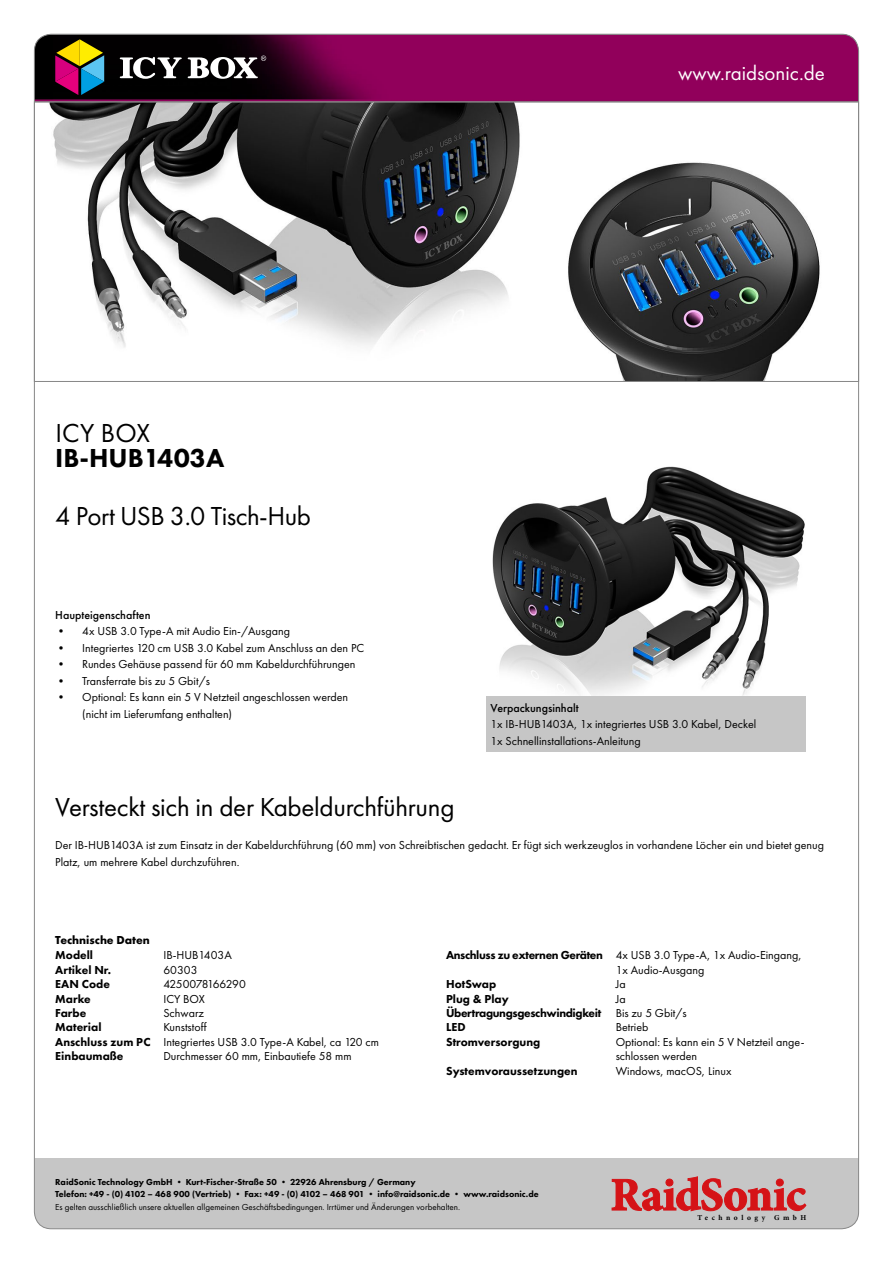
<style>
.page{position:relative;width:893px;height:1263px;background:#fff}
.page>*{position:absolute;margin:0;border:0;box-sizing:border-box;transform-origin:0 0}
.fließtext{font:27px "Futura PT";letter-spacing:-.01em;color:#000}
.Titel_icybox{font:27px "Futura PT";letter-spacing:-.02em;color:#000}
.Produktname{font:800 27px "Futura PT";color:#000}
.t1{font:21px "Futura PT";color:#fff}
.fließtext-2{font:12px/16.5px "Futura PT";color:#000}
.Technische_Daten_dün{font:12px/14.4px "Futura PT";color:#000}
.Technische_daten_fet{font:800 12px "Futura PT";color:#000}
.Technische_daten_fet-2{font:800 12px "Futura PT";letter-spacing:-.03em;color:#000}
.t2{font:500 12px "Futura PT";color:#000}
.t3{font:700 12px "Futura PT";color:#000}
.Technische_Daten_dün-2{font:12px "Futura PT";letter-spacing:-.035em;color:#000}
.Fuß{font:800 9px "Futura PT";color:#000}
.Fuß-2{font:9px "Futura PT";color:#000}
.t4{font:700 7.5px "Minion Pro";letter-spacing:.47em;color:#000}
</style>
<div class="page">
<svg style="left:36px;top:102px;width:821px;height:280px"></svg>
<img style="left:492px;top:466px;width:313px;height:230px">
<div style="left:34px;top:1159px;width:825px;height:70px;background:#c6c6c6"></div>
<svg style="left:612px;top:1176px;width:194px;height:35px"></svg>
<svg style="left:34px;top:34px;width:825px;height:68px;background:#700548"></svg>
<svg style="left:120px;top:56px;width:146px;height:23px"></svg>
<svg style="left:55px;top:39px;width:49px;height:56px;background:#755a4f"></svg>
<div style="left:486px;top:696px;width:320px;height:55px;background:#c6c6c6"></div>
<p class="t1" style="left:678px;top:60px;width:148px">www.raidsonic.de</p>
<p class="Titel_icybox" style="left:55px;top:417px;width:96px">ICY BOX</p>
<p class="Produktname" style="left:55px;top:441px;width:171px">IB-HUB1403A</p>
<p class="Titel_icybox" style="left:55px;top:499px;width:257px">4 Port USB 3.0 Tisch-Hub</p>
<p class="t2" style="left:55px;top:607px;width:97px">Haupteigenschaften</p>
<p class="fließtext-2" style="left:55px;top:623px;width:236px">• 4x USB 3.0 Type-A mit Audio Ein-/Ausgang</p>
<p class="fließtext-2" style="left:55px;top:639px;width:310px">• Integriertes 120 cm USB 3.0 Kabel zum Anschluss an den PC</p>
<p class="fließtext-2" style="left:55px;top:656px;width:302px">• Rundes Gehäuse passend für 60 mm Kabeldurchführungen</p>
<p class="fließtext-2" style="left:55px;top:672px;width:156px">• Transferrate bis zu 5 Gbit/s</p>
<p class="fließtext-2" style="left:82px;top:689px;width:267px;text-indent:-27px">• Optional: Es kann ein 5 V Netzteil angeschlossen werden (nicht im Lieferumfang enthalten)</p>
<p class="t2" style="left:490px;top:700px;width:90px">Verpackungsinhalt</p>
<p class="fließtext-2" style="left:490px;top:716px;width:267px">1x IB-HUB1403A, 1x integriertes USB 3.0 Kabel, Deckel</p>
<p class="fließtext-2" style="left:490px;top:732px;width:152px">1x Schnellinstallations-Anleitung</p>
<p class="fließtext" style="left:55px;top:791px;width:401px">Versteckt sich in der Kabeldurchführung</p>
<p class="fließtext-2" style="left:55px;top:837px;width:770px">Der IB-HUB1403A ist zum Einsatz in der Kabeldurchführung (60 mm) von Schreibtischen gedacht. Er fügt sich werkzeuglos in vorhandene Löcher ein und bietet genug<br>Platz, um mehrere Kabel durchzuführen.</p>
<p class="t3" style="left:55px;top:932px;width:96px">Technische Daten</p>
<p class="Technische_daten_fet" style="left:55px;top:948px;width:39px">Modell</p>
<p class="Technische_daten_fet" style="left:55px;top:962px;width:57px">Artikel Nr.</p>
<p class="Technische_daten_fet" style="left:55px;top:977px;width:56px">EAN Code</p>
<p class="Technische_daten_fet" style="left:55px;top:991px;width:37px">Marke</p>
<p class="Technische_daten_fet" style="left:55px;top:1005px;width:32px">Farbe</p>
<p class="Technische_daten_fet" style="left:55px;top:1020px;width:48px">Material</p>
<p class="Technische_daten_fet" style="left:55px;top:1034px;width:97px">Anschluss zum PC</p>
<p class="Technische_daten_fet" style="left:55px;top:1049px;width:70px">Einbaumaße</p>
<p class="Technische_Daten_dün" style="left:163px;top:948px;width:70px">IB-HUB1403A</p>
<p class="Technische_Daten_dün" style="left:163px;top:962px;width:36px">60303</p>
<p class="Technische_Daten_dün-2" style="left:163px;top:977px;width:84px">4250078166290</p>
<p class="Technische_Daten_dün" style="left:163px;top:991px;width:43px">ICY BOX</p>
<p class="Technische_Daten_dün" style="left:163px;top:1006px;width:42px">Schwarz</p>
<p class="Technische_Daten_dün" style="left:163px;top:1020px;width:45px">Kunststoff</p>
<p class="Technische_Daten_dün" style="left:163px;top:1034px;width:217px">Integriertes USB 3.0 Type-A Kabel, ca 120 cm</p>
<p class="Technische_Daten_dün" style="left:163px;top:1049px;width:190px">Durchmesser 60 mm, Einbautiefe 58 mm</p>
<p class="Technische_daten_fet-2" style="left:446px;top:948px;width:158px">Anschluss zu externen Geräten</p>
<p class="Technische_daten_fet" style="left:446px;top:977px;width:52px">HotSwap</p>
<p class="Technische_daten_fet" style="left:446px;top:991px;width:64px">Plug &amp; Play</p>
<p class="Technische_daten_fet-2" style="left:446px;top:1005px;width:157px">Übertragungsgeschwindigkeit</p>
<p class="Technische_daten_fet" style="left:446px;top:1020px;width:21px">LED</p>
<p class="Technische_daten_fet" style="left:446px;top:1034px;width:96px">Stromversorgung</p>
<p class="Technische_daten_fet" style="left:446px;top:1063px;width:133px">Systemvoraussetzungen</p>
<p class="Technische_Daten_dün" style="left:616px;top:948px;width:188px">4x USB 3.0 Type-A, 1x Audio-Eingang,</p>
<p class="Technische_Daten_dün" style="left:616px;top:962px;width:90px">1x Audio-Ausgang</p>
<p class="Technische_Daten_dün" style="left:616px;top:977px;width:11px">Ja</p>
<p class="Technische_Daten_dün" style="left:616px;top:991px;width:11px">Ja</p>
<p class="Technische_Daten_dün" style="left:616px;top:1006px;width:73px">Bis zu 5 Gbit/s</p>
<p class="Technische_Daten_dün" style="left:616px;top:1020px;width:34px">Betrieb</p>
<p class="Technische_Daten_dün" style="left:616px;top:1034px;width:190px">Optional: Es kann ein 5 V Netzteil ange&shy;schlossen werden</p>
<p class="Technische_Daten_dün" style="left:616px;top:1063px;width:117px">Windows, macOS, Linux</p>
<p class="Fuß" style="left:55px;top:1176px;width:362px">RaidSonic Technology GmbH • Kurt-Fischer-Straße 50 • 22926 Ahrensburg / Germany</p>
<p class="Fuß" style="left:55px;top:1188px;width:485px">Telefon: +49 - (0) 4102 – 468 900 (Vertrieb) • Fax: +49 - (0) 4102 – 468 901 • info@raidsonic.de • www.raidsonic.de</p>
<p class="Fuß-2" style="left:55px;top:1202px;width:406px">Es gelten ausschließlich unsere aktuellen allgemeinen Geschäftsbedingungen. Irrtümer und Änderungen vorbehalten.</p>
<p class="t4" style="left:697px;top:1212px;width:110px">Technology GmbH</p>
</div>
